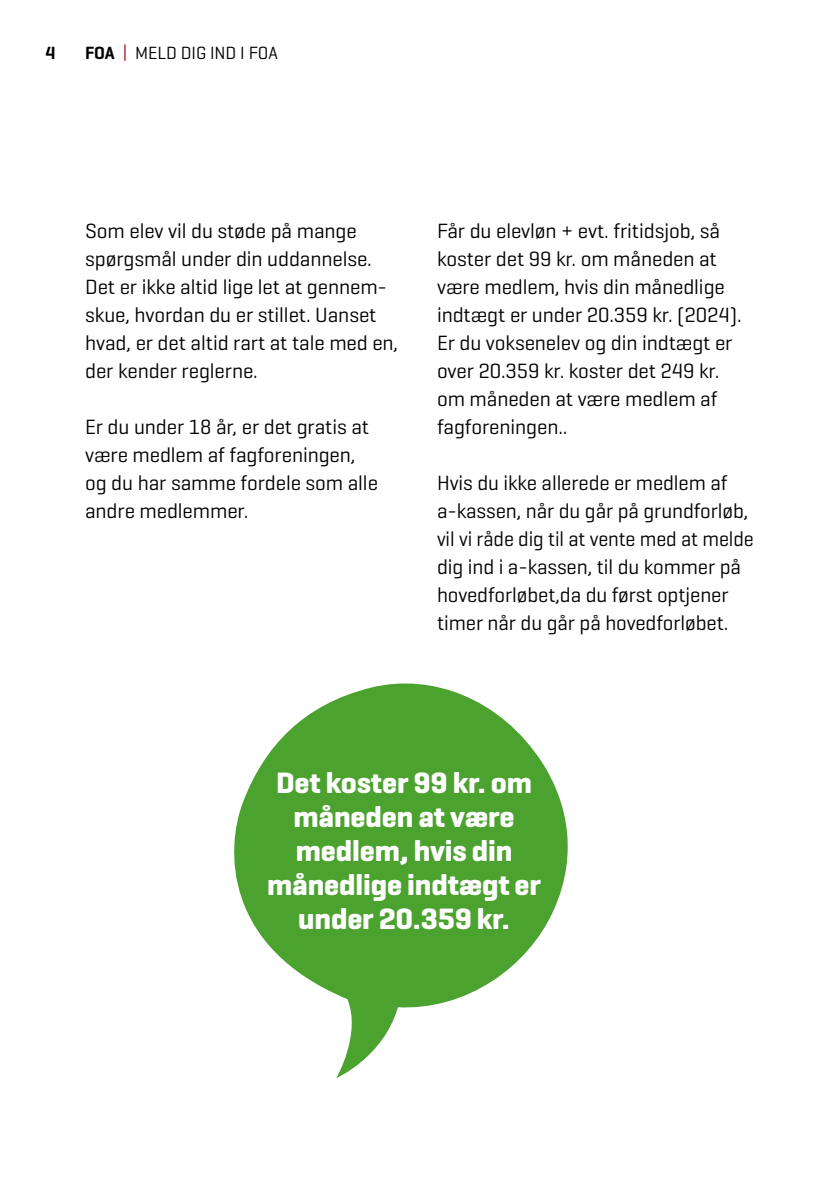
<style>
.page{position:relative;width:840px;height:1191px;background:#fff}
.page>*{position:absolute;margin:0;border:0;box-sizing:border-box;transform-origin:0 0}
.t1{font:700 30px/34px "Geogrotesque";letter-spacing:-.005em;color:#fff;text-align:center}
.t2{font:21px/28px "Geogrotesque";letter-spacing:-.005em;color:#000}
.t3{font:18px "Geogrotesque";letter-spacing:-.005em;color:#000}
.t4{font:600 18px "Geogrotesque";color:#000}
.s1{font-weight:600}
.s2{color:#ae1122}
</style>
<div class="page">
<svg style="left:234px;top:683px;width:334px;height:395px;fill:#4ca22f"></svg>
<p class="t4" style="left:45px;top:42px;width:12px">4</p>
<p class="t3" style="left:85px;top:42px;width:194px"><span class="s1">FOA</span> <span class="s2">|</span> MELD DIG IND I FOA</p>
<p class="t2" style="left:85px;top:216px;width:314px">Som elev vil du støde på mange spørgsmål under din uddannelse.<br>Det er ikke altid lige let at gennem&shy;skue, hvordan du er stillet. Uanset hvad, er det altid rart at tale med en, der kender reglerne.</p>
<p class="t2" style="left:85px;top:412px;width:294px">Er du under 18 år, er det gratis at være medlem af fagforeningen, og du har samme fordele som alle andre medlemmer.</p>
<p class="t2" style="left:437px;top:216px;width:306px">Får du elevløn + evt. fritidsjob, så koster det 99 kr. om måneden at være medlem, hvis din månedlige indtægt er under 20.359 kr. (2024).<br>Er du voksenelev og din indtægt er over 20.359 kr. koster det 249 kr. om måneden at være medlem af fagforeningen..</p>
<p class="t2" style="left:437px;top:468px;width:318px">Hvis du ikke allerede er medlem af a-kassen, når du går på grundforløb, vil vi råde dig til at vente med at melde dig ind i a-kassen, til du kommer på hovedforløbet,da du først optjener timer når du går på hovedforløbet.</p>
<h1 class="t1" style="left:267px;top:766px;width:275px">Det koster 99 kr. om måneden at være medlem, hvis din månedlige indtægt er under 20.359 kr.</h1>
</div>
